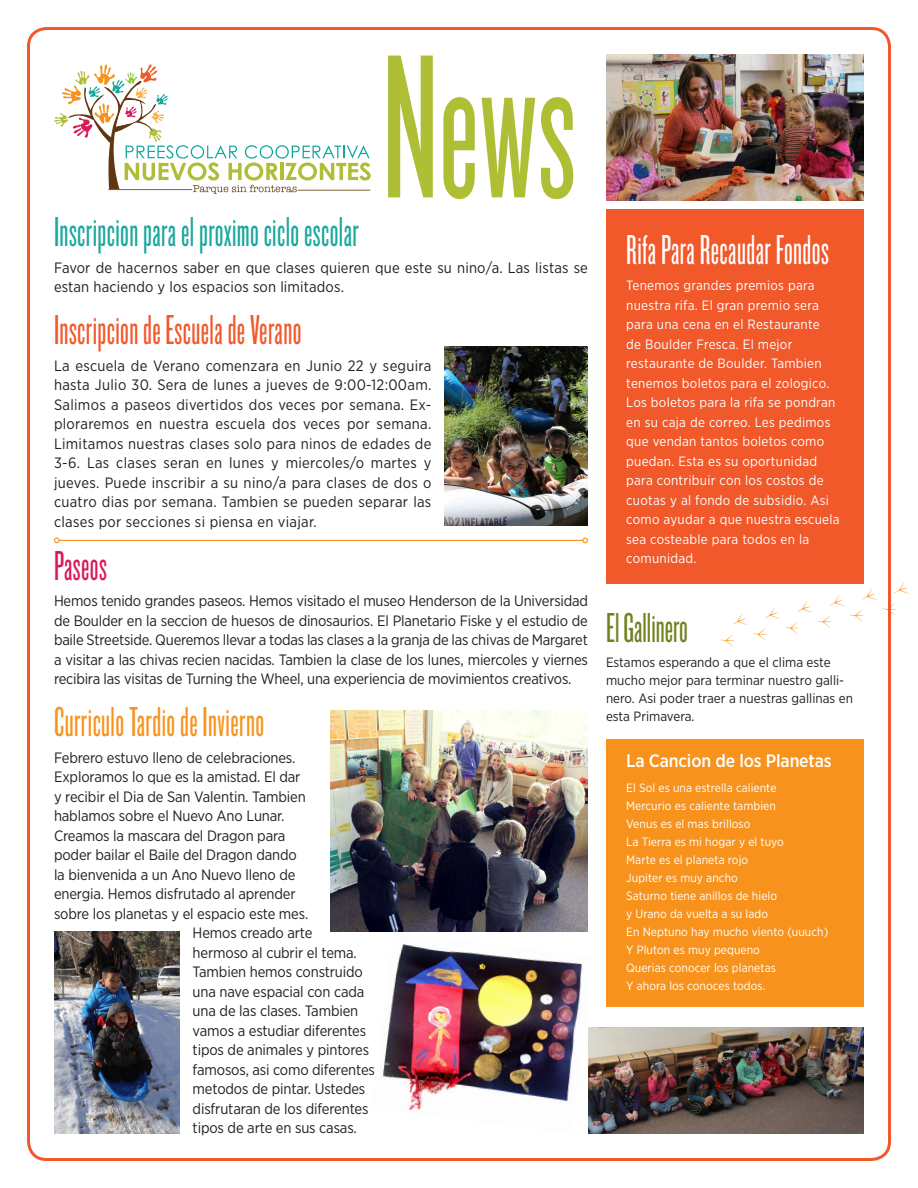
<style>
.page{position:relative;width:918px;height:1188px;background:#fff}
.page>*{position:absolute;margin:0;border:0;box-sizing:border-box;transform-origin:0 0}
.t1{font:43.5px "Knockout 26 Junior Flywght";letter-spacing:.01em;color:#1aa89e}
.t2{font:43.5px "Knockout 26 Junior Flywght";letter-spacing:.01em;color:#f1582a}
.t3{font:43.5px "Knockout 26 Junior Flywght";letter-spacing:.01em;color:#f7931d}
.t4{font:43.5px "Knockout 26 Junior Flywght";letter-spacing:.01em;color:#fff}
.t5{font:43.5px "Knockout 26 Junior Flywght";color:#728120}
.t6{font:43.5px "Knockout 26 Junior Flywght";letter-spacing:.01em;color:#d9195c}
.body{font:500 18px "Gotham Narrow";letter-spacing:-.01em;color:#fff}
.body-2{font:15px/19.5px "Gotham Narrow";letter-spacing:-.01em;color:#231f20;text-align:justify}
.body-3{font:15px/19.5px "Gotham Narrow";letter-spacing:.01em;color:#231f20}
.body-4{font:13.5px/19.5px "Gotham Narrow";letter-spacing:.02em;color:#fff}
.body-5{font:13.5px/18px "Gotham Narrow";color:#231f20}
.body-6{font:12px "Gotham Narrow";letter-spacing:.005em;color:#fff}
</style>
<div class="page">
<svg style="left:54px;top:64px;width:317px;height:130px"></svg>
<svg style="left:388px;top:56px;width:185px;height:143px"></svg>
<hr style="left:59px;top:540px;width:524px;height:1px;background:#f7931d">
<svg style="left:54px;top:538px;width:6px;height:5px"></svg>
<svg style="left:582px;top:538px;width:6px;height:5px"></svg>
<img style="left:445px;top:346px;width:143px;height:179px">
<img style="left:607px;top:54px;width:257px;height:147px">
<img style="left:54px;top:931px;width:125px;height:203px">
<img style="left:594px;top:1027px;width:270px;height:107px">
<div style="left:606px;top:209px;width:258px;height:375px;background:#f1582a"></div>
<div style="left:606px;top:739px;width:258px;height:268px;background:#f7931d"></div>
<img style="left:383px;top:943px;width:211px;height:191px">
<img style="left:330px;top:710px;width:258px;height:222px">
<svg style="left:733px;top:613px;width:14px;height:12px"></svg>
<svg style="left:720px;top:634px;width:14px;height:13px"></svg>
<svg style="left:753px;top:595px;width:91px;height:45px"></svg>
<svg style="left:850px;top:582px;width:59px;height:40px"></svg>
<p class="t1" style="left:54px;top:208px;width:307px">Inscripcion para el proximo ciclo escolar</p>
<p class="body-3" style="left:54px;top:257px;width:536px">Favor de hacernos saber en que clases quieren que este su nino/a. Las listas se estan haciendo y los espacios son limitados.</p>
<p class="t2" style="left:54px;top:306px;width:249px">Inscripcion de Escuela de Verano</p>
<p class="body-2" style="left:54px;top:355px;width:379px">La escuela de Verano comenzara en Junio 22 y seguira hasta Julio 30. Sera de lunes a jueves de 9:00-12:00am.<br>Salimos a paseos divertidos dos veces por semana. Ex&shy;ploraremos en nuestra escuela dos veces por semana.<br>Limitamos nuestras clases solo para ninos de edades de 3-6. Las clases seran en lunes y miercoles/o martes y jueves. Puede inscribir a su nino/a para clases de dos o cuatro dias por semana. Tambien se pueden separar las clases por secciones si piensa en viajar.</p>
<p class="t6" style="left:54px;top:542px;width:54px">Paseos</p>
<p class="body-2" style="left:54px;top:591px;width:536px">Hemos tenido grandes paseos. Hemos visitado el museo Henderson de la Universidad de Boulder en la seccion de huesos de dinosaurios. El Planetario Fiske y el estudio de baile Streetside. Queremos llevar a todas las clases a la granja de las chivas de Margaret a visitar a las chivas recien nacidas. Tambien la clase de los lunes, miercoles y viernes recibira las visitas de Turning the Wheel, una experiencia de movimientos creativos.</p>
<p class="t3" style="left:54px;top:698px;width:212px">Curriculo Tardio de Invierno</p>
<p class="body-2" style="left:54px;top:747px;width:243px">Febrero estuvo lleno de celebraciones.</p>
<p class="body-2" style="left:54px;top:767px;width:248px">Exploramos lo que es la amistad. El dar</p>
<p class="body-2" style="left:54px;top:786px;width:253px">y recibir el Dia de San Valentin. Tambien</p>
<p class="body-2" style="left:54px;top:806px;width:232px">hablamos sobre el Nuevo Ano Lunar.</p>
<p class="body-2" style="left:54px;top:825px;width:233px">Creamos la mascara del Dragon para</p>
<p class="body-2" style="left:54px;top:845px;width:244px">poder bailar el Baile del Dragon dando</p>
<p class="body-2" style="left:54px;top:864px;width:243px">la bienvenida a un Ano Nuevo lleno de</p>
<p class="body-2" style="left:54px;top:884px;width:243px">energia. Hemos disfrutado al aprender</p>
<p class="body-2" style="left:54px;top:903px;width:256px">sobre los planetas y el espacio este mes.</p>
<p class="body-2" style="left:193px;top:923px;width:121px">Hemos creado arte</p>
<p class="body-2" style="left:193px;top:942px;width:166px">hermoso al cubrir el tema.</p>
<p class="body-2" style="left:193px;top:962px;width:172px">Tambien hemos construido</p>
<p class="body-2" style="left:193px;top:981px;width:173px">una nave espacial con cada</p>
<p class="body-2" style="left:193px;top:1001px;width:167px">una de las clases. Tambien</p>
<p class="body-2" style="left:193px;top:1020px;width:175px">vamos a estudiar diferentes</p>
<p class="body-2" style="left:193px;top:1040px;width:178px">tipos de animales y pintores</p>
<p class="body-2" style="left:193px;top:1059px;width:184px">famosos, asi como diferentes</p>
<p class="body-2" style="left:193px;top:1079px;width:174px">metodos de pintar. Ustedes</p>
<p class="body-2" style="left:193px;top:1098px;width:177px">disfrutaran de los diferentes</p>
<p class="body-2" style="left:193px;top:1118px;width:166px">tipos de arte en sus casas.</p>
<p class="t4" style="left:626px;top:226px;width:204px">Rifa Para Recaudar Fondos</p>
<p class="body-4" style="left:626px;top:276px;width:215px">Tenemos grandes premios para nuestra rifa. El gran premio sera para una cena en el Restaurante<br>de Boulder Fresca. El mejor restaurante de Boulder. Tambien tenemos boletos para el zologico.<br>Los boletos para la rifa se pondran en su caja de correo. Les pedimos que vendan tantos boletos como puedan. Esta es su oportunidad para contribuir con los costos de cuotas y al fondo de subsidio. Asi como ayudar a que nuestra escuela sea costeable para todos en la comunidad.</p>
<p class="t5" style="left:606px;top:604px;width:83px">El Gallinero</p>
<p class="body-5" style="left:606px;top:653px;width:248px">Estamos esperando a que el clima este mucho mejor para terminar nuestro galli&shy;nero. Asi poder traer a nuestras gallinas en esta Primavera.</p>
<p class="body" style="left:626px;top:749px;width:207px">La Cancion de los Planetas</p>
<p class="body-6" style="left:626px;top:780px;width:152px">El Sol es una estrella caliente</p>
<p class="body-6" style="left:626px;top:798px;width:151px">Mercurio es caliente tambien</p>
<p class="body-6" style="left:626px;top:816px;width:126px">Venus es el mas brilloso</p>
<p class="body-6" style="left:626px;top:834px;width:159px">La Tierra es mi hogar y el tuyo</p>
<p class="body-6" style="left:626px;top:852px;width:123px">Marte es el planeta rojo</p>
<p class="body-6" style="left:626px;top:870px;width:113px">Jupiter es muy ancho</p>
<p class="body-6" style="left:626px;top:888px;width:152px">Saturno tiene anillos de hielo</p>
<p class="body-6" style="left:626px;top:906px;width:143px">y Urano da vuelta a su lado</p>
<p class="body-6" style="left:626px;top:924px;width:204px">En Neptuno hay mucho viento (uuuch)</p>
<p class="body-6" style="left:626px;top:942px;width:135px">Y Pluton es muy pequeno</p>
<p class="body-6" style="left:626px;top:960px;width:151px">Querias conocer los planetas</p>
<p class="body-6" style="left:626px;top:978px;width:141px">Y ahora los conoces todos.</p>
</div>
